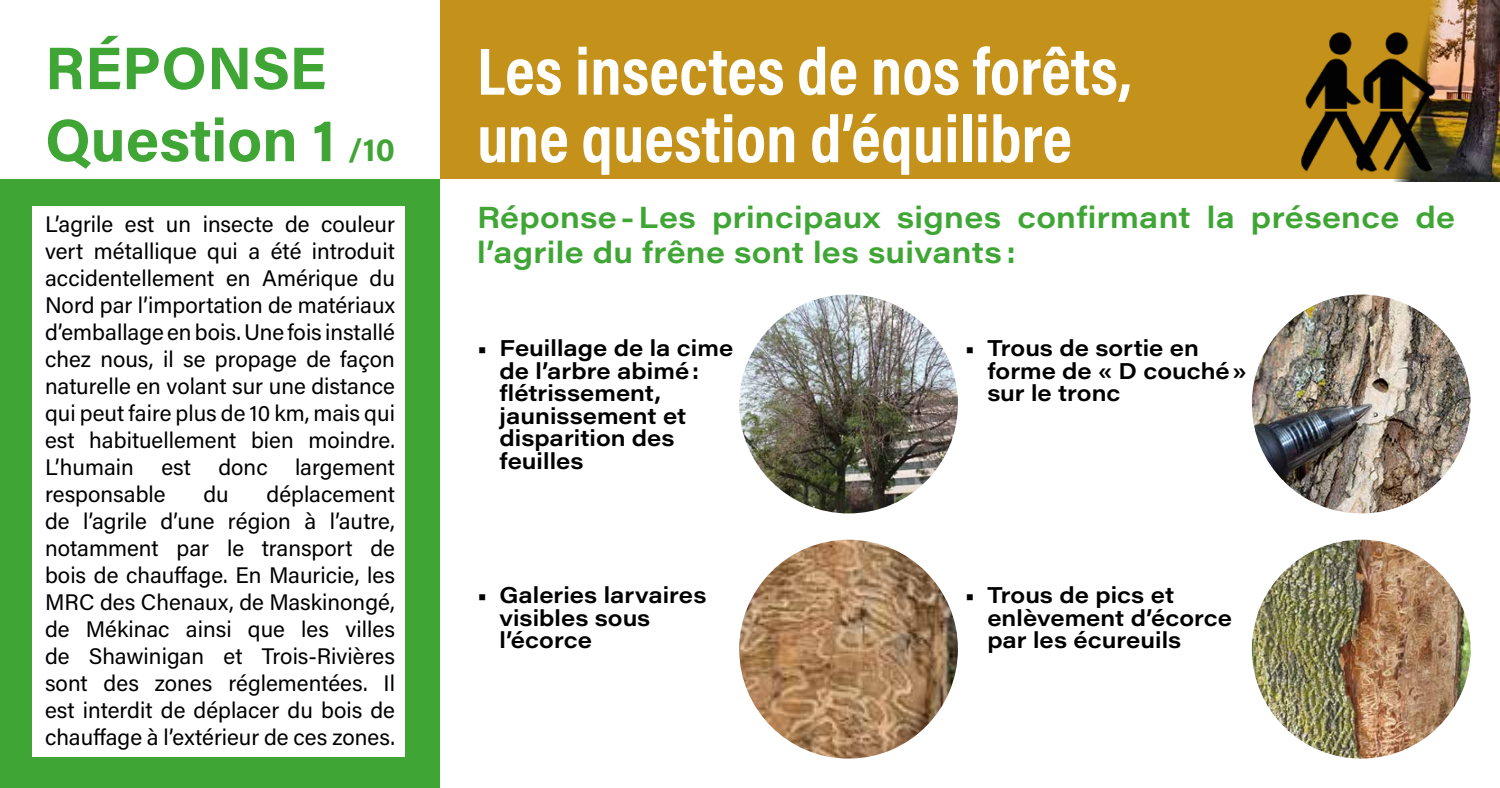
<style>
.page{position:relative;width:1500px;height:788px;background:#fff}
.page>*{position:absolute;margin:0;border:0;box-sizing:border-box;transform-origin:0 0}
.t1{font:67.5px/67.5px "Acumin Variable Concept";letter-spacing:-.06em;color:#fff}
.t2{font:60px/72px "Acumin Variable Concept";letter-spacing:.04em;color:#3fa535}
.t3{font:30px/35px "Acumin Variable Concept";letter-spacing:.135em;color:#3fa535}
.t4{font:22.5px/27px "Acumin Variable Concept";letter-spacing:.11em;color:#000}
.t5{font:22.5px/22.5px "Acumin Variable Concept";letter-spacing:.13em;color:#000}
.s1{font-size:32.5px}
</style>
<div class="page">
<div style="left:0;top:180px;width:440px;height:608px;background:#3fa535"></div>
<div style="left:440px;top:0;width:1060px;height:179px;background:#c4921b"></div>
<img style="left:1301px;top:0;width:199px;height:181px">
<img style="left:739px;top:294px;width:219px;height:219px;border-radius:109px">
<img style="left:739px;top:539px;width:219px;height:219px;border-radius:109px">
<img style="left:1252px;top:294px;width:219px;height:219px;border-radius:109px">
<img style="left:1252px;top:539px;width:219px;height:219px;border-radius:109px">
<div style="left:32px;top:206px;width:373px;height:550px;background:#fff"></div>
<h2 class="t2" style="left:45px;top:30px;width:350px">RÉPONSE<br>Question 1 <span class="s1">/10</span></h2>
<p class="t4" style="left:45px;top:210px;width:351px;text-align:justify">L’agrile est un insecte de couleur vert métallique qui a été introduit accidentellement en Amérique du Nord par l’importation de matériaux d’emballage en bois. Une fois installé chez nous, il se propage de façon naturelle en volant sur une distance qui peut faire plus de 10 km, mais qui est habituellement bien moindre.<br>L’humain est donc largement responsable</p>
<p class="t4" style="left:45px;top:480px;width:351px;text-align:justify;text-indent:222px">déplacement de l’agrile d’une région à l’autre, notamment par le transport de bois de chauffage. En Mauricie, les MRC des Chenaux, de Maskinongé, de Mékinac ainsi que les villes de Shawinigan et Trois-Rivières sont des zones réglementées. Il est interdit de déplacer du bois de chauffage à l’extérieur de ces zones.</p>
<p class="t4" style="left:203px;top:480px;width:26px">du</p>
<h1 class="t1" style="left:477px;top:35px;width:654px">Les insectes de nos forêts, une question d’équilibre</h1>
<h3 class="t3" style="left:477px;top:199px;width:976px">Réponse - Les principaux signes confirmant la présence de l’agrile du frêne sont les suivants :</h3>
<p class="t4" style="left:500px;top:336px;width:232px;line-height:22.5px;text-indent:-22px">• Feuillage de la cime de l’arbre abimé : flétrissement, jaunissement et disparition des feuilles</p>
<p class="t4" style="left:987px;top:336px;width:258px;line-height:22.5px;text-indent:-22px">• Trous de sortie en forme de « D couché » sur le tronc</p>
<p class="t5" style="left:500px;top:583px;width:205px;text-indent:-22px">• Galeries larvaires visibles sous l’écorce</p>
<p class="t4" style="left:987px;top:583px;width:243px;line-height:22.5px;text-indent:-22px">• Trous de pics et enlèvement d’écorce par les écureuils</p>
</div>
